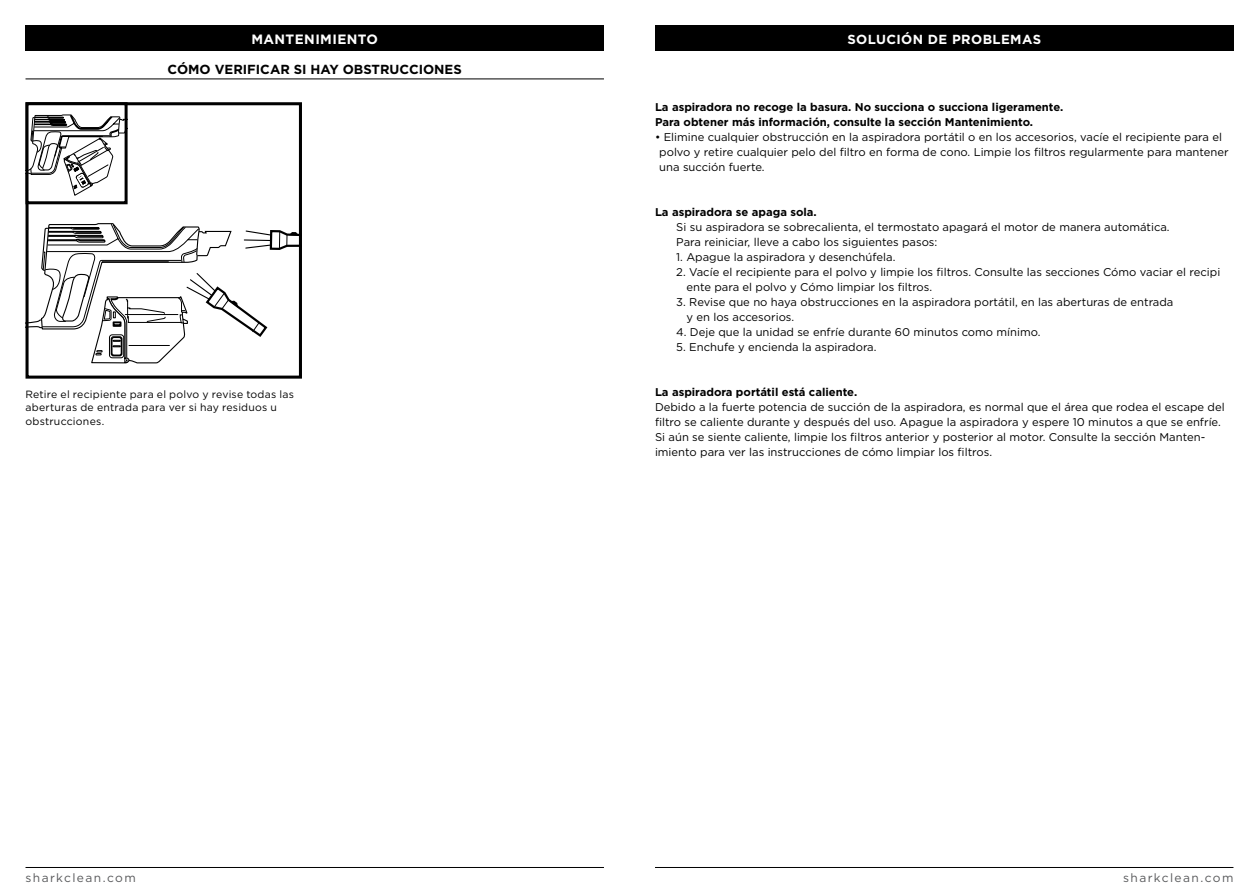
<style>
.page{position:relative;width:1259px;height:893px;background:#fff}
.page>*{position:absolute;margin:0;border:0;box-sizing:border-box;transform-origin:0 0}
.t1{font:700 13.5px "Gotham";letter-spacing:.03em;color:#fff}
.t2{font:700 13.2px "Gotham";color:#000}
.t3{font:700 13.2px "Gotham";letter-spacing:.03em;color:#fff}
.t4{font:12px "Gotham";letter-spacing:.115em;color:#58595b}
.t5{font:11.25px/15px "Gotham";color:#000}
.t6{font:700 11.25px/15px "Gotham";color:#000}
.t7{font:10.5px/13.5px "Gotham";letter-spacing:.02em;color:#000}
</style>
<div class="page">
<hr style="left:655px;top:867px;width:578px;height:1px;background:#000">
<hr style="left:26px;top:867px;width:578px;height:1px;background:#000">
<hr style="left:26px;top:79px;width:578px;height:1px;background:#000">
<div style="left:26px;top:26px;width:578px;height:25px;background:#000"></div>
<svg style="left:30px;top:223px;width:268px;height:140px"></svg>
<div style="left:26px;top:102px;width:276px;height:277px;border:3px solid #000"></div>
<svg style="left:30px;top:115px;width:94px;height:81px"></svg>
<div style="left:26px;top:102px;width:102px;height:102px;border:3px solid #000"></div>
<div style="left:655px;top:26px;width:578px;height:25px;background:#000"></div>
<p class="t1" style="left:251px;top:30px;width:128px">MANTENIMIENTO</p>
<p class="t2" style="left:168px;top:61px;width:296px">CÓMO VERIFICAR SI HAY OBSTRUCCIONES</p>
<p class="t7" style="left:26px;top:387px;width:270px">Retire el recipiente para el polvo y revise todas las aberturas de entrada para ver si hay residuos u obstrucciones.</p>
<p class="t3" style="left:847px;top:30px;width:195px">SOLUCIÓN DE PROBLEMAS</p>
<p class="t6" style="left:655px;top:100px;width:410px">La aspiradora no recoge la basura. No succiona o succiona ligeramente.<br>Para obtener más información, consulte la sección Mantenimiento.</p>
<p class="t5" style="left:659px;top:129px;width:571px;text-indent:-4px">• Elimine cualquier obstrucción en la aspiradora portátil o en los accesorios, vacíe el recipiente para el polvo y retire cualquier pelo del filtro en forma de cono. Limpie los filtros regularmente para mantener una succión fuerte.</p>
<p class="t6" style="left:655px;top:205px;width:163px">La aspiradora se apaga sola.</p>
<p class="t5" style="left:676px;top:219px;width:495px">Si su aspiradora se sobrecalienta, el termostato apagará el motor de manera automática.<br>Para reiniciar, lleve a cabo los siguientes pasos:</p>
<p class="t5" style="left:676px;top:249px;width:221px">1. Apague la aspiradora y desenchúfela.</p>
<p class="t5" style="left:686px;top:264px;width:535px;text-indent:-10px">2. Vacíe el recipiente para el polvo y limpie los filtros. Consulte las secciones Cómo vaciar el recipi ente para el polvo y Cómo limpiar los filtros.</p>
<p class="t5" style="left:686px;top:294px;width:488px;text-indent:-10px">3. Revise que no haya obstrucciones en la aspiradora portátil, en las aberturas de entrada y en los accesorios.</p>
<p class="t5" style="left:676px;top:324px;width:366px">4. Deje que la unidad se enfríe durante 60 minutos como mínimo.</p>
<p class="t5" style="left:676px;top:339px;width:202px">5. Enchufe y encienda la aspiradora.</p>
<p class="t6" style="left:655px;top:385px;width:204px">La aspiradora portátil está caliente.</p>
<p class="t5" style="left:655px;top:399px;width:571px">Debido a la fuerte potencia de succión de la aspiradora, es normal que el área que rodea el escape del filtro se caliente durante y después del uso. Apague la aspiradora y espere 10 minutos a que se enfríe.<br>Si aún se siente caliente, limpie los filtros anterior y posterior al motor. Consulte la sección Manten&shy;imiento para ver las instrucciones de cómo limpiar los filtros.</p>
<p class="t4" style="left:26px;top:870px;width:112px">sharkclean.com</p>
<p class="t4" style="left:1123px;top:870px;width:112px">sharkclean.com</p>
</div>
